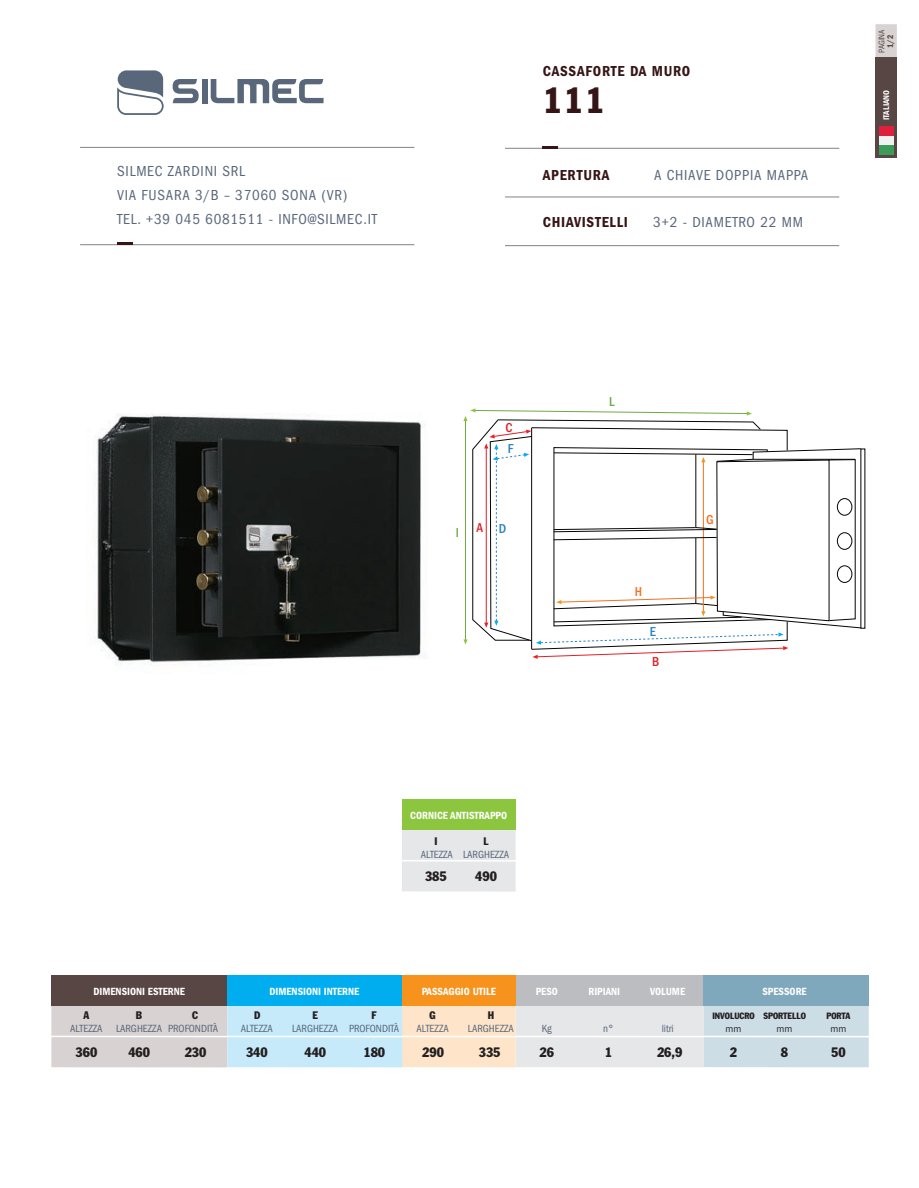
<style>
.page{position:relative;width:919px;height:1188px;background:#fff}
.page>*{position:absolute;margin:0;border:0;box-sizing:border-box;transform-origin:0 0}
.t1{font:condensed 36px "Franklin Gothic Std";color:#361516}
.t2{font:condensed 15px/24px "ITC Franklin Gothic Std";letter-spacing:.05em;color:#59677b}
.t3{font:15px "ITC Franklin Gothic Std Dm Cd";letter-spacing:.05em;color:#361516}
.t4{font:condensed 13.5px "Franklin Gothic Std";color:#231f20}
.t5{font:500 condensed 13.35px "ITC Franklin Gothic Std";color:#e31e25}
.t6{font:500 condensed 13.35px "ITC Franklin Gothic Std";color:#2980c3}
.t7{font:500 condensed 13.35px "ITC Franklin Gothic Std";color:#f47121}
.t8{font:500 condensed 13.35px "ITC Franklin Gothic Std";color:#6eab43}
.t9{font:condensed 10.8px "ITC Franklin Gothic Std";color:#59677b}
.t10{font:10.8px "ITC Franklin Gothic Std Dm Cd";color:#fff}
.t11{font:condensed 10.8px "Franklin Gothic Std";color:#231f20}
.t12{font:9.75px "Franklin Gothic";color:#231f20}
.t13{font:condensed 9px "Franklin Gothic Std";color:#231f20}
.t14{font:8.55px "ITC Franklin Gothic Std Dm Cd";color:#fff}
.t15{font:condensed 8.55px "ITC Franklin Gothic Std";color:#574644}
.t16{font:8.55px "ITC Franklin Gothic Std Dm Cd";color:#574644}
</style>
<div class="page">
<div style="left:515px;top:1006px;width:188px;height:30px;background:#e6e7e9"></div>
<div style="left:515px;top:1037px;width:188px;height:30px;background:#e6e7e9"></div>
<div style="left:515px;top:975px;width:188px;height:31px;background:#bcbdc0"></div>
<hr style="left:80px;top:147px;width:334px;height:1px;background:#808285">
<div style="left:401px;top:1006px;width:114px;height:30px;background:#fee5ca"></div>
<div style="left:401px;top:1037px;width:114px;height:30px;background:#fee5ca"></div>
<div style="left:401px;top:975px;width:114px;height:31px;background:#f7931d"></div>
<div style="left:227px;top:1006px;width:175px;height:30px;background:#c6eafa"></div>
<div style="left:227px;top:1037px;width:175px;height:30px;background:#c6eafa"></div>
<div style="left:51px;top:1006px;width:176px;height:30px;background:#d8d3d2"></div>
<div style="left:51px;top:1037px;width:176px;height:30px;background:#d8d3d2"></div>
<div style="left:227px;top:975px;width:174px;height:31px;background:#00aeef"></div>
<div style="left:51px;top:975px;width:176px;height:31px;background:#574644"></div>
<hr style="left:80px;top:244px;width:334px;height:1px;background:#808285">
<hr style="left:117px;top:242px;width:15px;height:3px;background:#361516">
<hr style="left:504px;top:148px;width:334px;height:1px;background:#808285">
<hr style="left:504px;top:197px;width:334px;height:1px;background:#808285">
<hr style="left:504px;top:245px;width:334px;height:1px;background:#808285">
<hr style="left:542px;top:146px;width:15px;height:3px;background:#361516">
<div style="left:875px;top:24px;width:21px;height:34px;background:#d8d3d2"></div>
<div style="left:874px;top:58px;width:22px;height:100px;background:#574644"></div>
<div style="left:878px;top:145px;width:15px;height:10px;background:#3c9b59"></div>
<div style="left:878px;top:135px;width:15px;height:10px;background:#f0f1f1"></div>
<div style="left:878px;top:126px;width:15px;height:9px;background:#de203c"></div>
<div style="left:703px;top:1006px;width:165px;height:30px;background:#cddde6"></div>
<div style="left:703px;top:1037px;width:165px;height:30px;background:#cddde6"></div>
<div style="left:703px;top:975px;width:165px;height:31px;background:#7fa8bc"></div>
<div style="left:401px;top:830px;width:114px;height:30px;background:#e6e7e9"></div>
<div style="left:401px;top:861px;width:114px;height:31px;background:#e6e7e9"></div>
<div style="left:401px;top:799px;width:114px;height:31px;background:#8bc63e"></div>
<svg style="left:472px;top:421px;width:287px;height:210px"></svg>
<hr style="left:465px;top:421px;width:1px;height:219px;background:#6eab43">
<svg style="left:463px;top:639px;width:4px;height:6px"></svg>
<svg style="left:463px;top:408px;width:288px;height:13px"></svg>
<svg style="left:484px;top:427px;width:377px;height:232px"></svg>
<hr style="left:695px;top:454px;width:1px;height:73px;background:#040503">
<div style="left:836px;top:532px;width:15px;height:18px;border:1px solid #040503;border-radius:50%"></div>
<svg style="left:117px;top:70px;width:46px;height:45px"></svg>
<div style="left:202px;top:79px;width:5px;height:24px;background:#59677b"></div>
<svg style="left:172px;top:79px;width:26px;height:24px"></svg>
<svg style="left:210px;top:79px;width:113px;height:24px"></svg>
<img style="left:95px;top:414px;width:331px;height:251px">
<p class="t2" style="left:117px;top:159px;width:261px">SILMEC ZARDINI SRL<br>VIA FUSARA 3/B – 37060 SONA (VR)<br>TEL. +39 045 6081511 - INFO@SILMEC.IT</p>
<p class="t3" style="left:542px;top:63px;width:149px">CASSAFORTE DA MURO</p>
<h1 class="t1" style="left:542px;top:78px;width:63px">111</h1>
<p class="t3" style="left:542px;top:167px;width:68px">APERTURA</p>
<p class="t2" style="left:653px;top:163px;width:155px">A CHIAVE DOPPIA MAPPA</p>
<p class="t3" style="left:542px;top:214px;width:87px">CHIAVISTELLI</p>
<p class="t2" style="left:652px;top:211px;width:151px">3+2 - DIAMETRO 22 MM</p>
<p class="t15" style="left:876px;top:53px;width:25px;rotate:-90deg">PAGINA</p>
<p class="t16" style="left:885px;top:48px;width:15px;rotate:-90deg">1/2</p>
<p class="t14" style="left:880px;top:120px;width:31px;rotate:-90deg">ITALIANO</p>
<p class="t5" style="left:505px;top:420px;width:9px">C</p>
<p class="t6" style="left:507px;top:441px;width:7px">F</p>
<p class="t8" style="left:455px;top:525px;width:5px">I</p>
<p class="t5" style="left:476px;top:520px;width:8px">A</p>
<p class="t6" style="left:498px;top:521px;width:9px">D</p>
<p class="t8" style="left:609px;top:394px;width:7px">L</p>
<p class="t7" style="left:634px;top:584px;width:9px">H</p>
<p class="t6" style="left:649px;top:624px;width:8px">E</p>
<p class="t5" style="left:651px;top:654px;width:9px">B</p>
<p class="t7" style="left:706px;top:512px;width:9px">G</p>
<p class="t10" style="left:410px;top:809px;width:98px">CORNICE ANTISTRAPPO</p>
<p class="t11" style="left:434px;top:835px;width:5px">I</p>
<p class="t11" style="left:483px;top:835px;width:7px">L</p>
<p class="t9" style="left:463px;top:848px;width:47px">LARGHEZZA</p>
<p class="t9" style="left:420px;top:848px;width:34px">ALTEZZA</p>
<p class="t4" style="left:425px;top:868px;width:23px">385</p>
<p class="t4" style="left:475px;top:868px;width:23px">490</p>
<p class="t10" style="left:93px;top:985px;width:93px">DIMENSIONI ESTERNE</p>
<p class="t10" style="left:269px;top:985px;width:91px">DIMENSIONI INTERNE</p>
<p class="t10" style="left:421px;top:985px;width:76px">PASSAGGIO UTILE</p>
<p class="t10" style="left:535px;top:985px;width:24px">PESO</p>
<p class="t10" style="left:588px;top:985px;width:33px">RIPIANI</p>
<p class="t10" style="left:650px;top:985px;width:36px">VOLUME</p>
<p class="t10" style="left:762px;top:985px;width:46px">SPESSORE</p>
<p class="t11" style="left:83px;top:1008px;width:7px">A</p>
<p class="t11" style="left:136px;top:1009px;width:8px">B</p>
<p class="t11" style="left:192px;top:1009px;width:8px">C</p>
<p class="t9" style="left:70px;top:1022px;width:34px">ALTEZZA</p>
<p class="t9" style="left:116px;top:1022px;width:104px">LARGHEZZA PROFONDITÀ</p>
<p class="t9" style="left:241px;top:1022px;width:34px">ALTEZZA</p>
<p class="t9" style="left:292px;top:1022px;width:47px">LARGHEZZA</p>
<p class="t4" style="left:75px;top:1044px;width:23px">360</p>
<p class="t4" style="left:128px;top:1044px;width:23px">460</p>
<p class="t4" style="left:185px;top:1044px;width:23px">230</p>
<p class="t11" style="left:254px;top:1009px;width:8px">D</p>
<p class="t11" style="left:312px;top:1009px;width:7px">E</p>
<p class="t11" style="left:429px;top:1009px;width:8px">G</p>
<p class="t9" style="left:416px;top:1022px;width:34px">ALTEZZA</p>
<p class="t4" style="left:246px;top:1044px;width:23px">340</p>
<p class="t4" style="left:304px;top:1044px;width:23px">440</p>
<p class="t11" style="left:371px;top:1009px;width:7px">F</p>
<p class="t4" style="left:363px;top:1044px;width:23px">180</p>
<p class="t4" style="left:422px;top:1044px;width:23px">290</p>
<p class="t4" style="left:478px;top:1044px;width:23px">335</p>
<p class="t4" style="left:539px;top:1044px;width:16px">26</p>
<p class="t11" style="left:487px;top:1009px;width:8px">H</p>
<p class="t9" style="left:467px;top:1022px;width:47px">LARGHEZZA</p>
<p class="t9" style="left:541px;top:1022px;width:11px">Kg</p>
<p class="t9" style="left:349px;top:1022px;width:52px">PROFONDITÀ</p>
<p class="t9" style="left:603px;top:1022px;width:12px">n°</p>
<p class="t4" style="left:604px;top:1044px;width:9px">1</p>
<p class="t9" style="left:661px;top:1022px;width:14px">litri</p>
<p class="t4" style="left:656px;top:1044px;width:27px">26,9</p>
<p class="t13" style="left:712px;top:1011px;width:95px">INVOLUCRO SPORTELLO</p>
<p class="t13" style="left:825px;top:1011px;width:26px">PORTA</p>
<p class="t12" style="left:725px;top:1023px;width:17px">mm</p>
<p class="t4" style="left:729px;top:1044px;width:9px">2</p>
<p class="t4" style="left:780px;top:1044px;width:9px">8</p>
<p class="t12" style="left:776px;top:1023px;width:17px">mm</p>
<p class="t12" style="left:829px;top:1023px;width:17px">mm</p>
<p class="t4" style="left:830px;top:1044px;width:16px">50</p>
</div>
